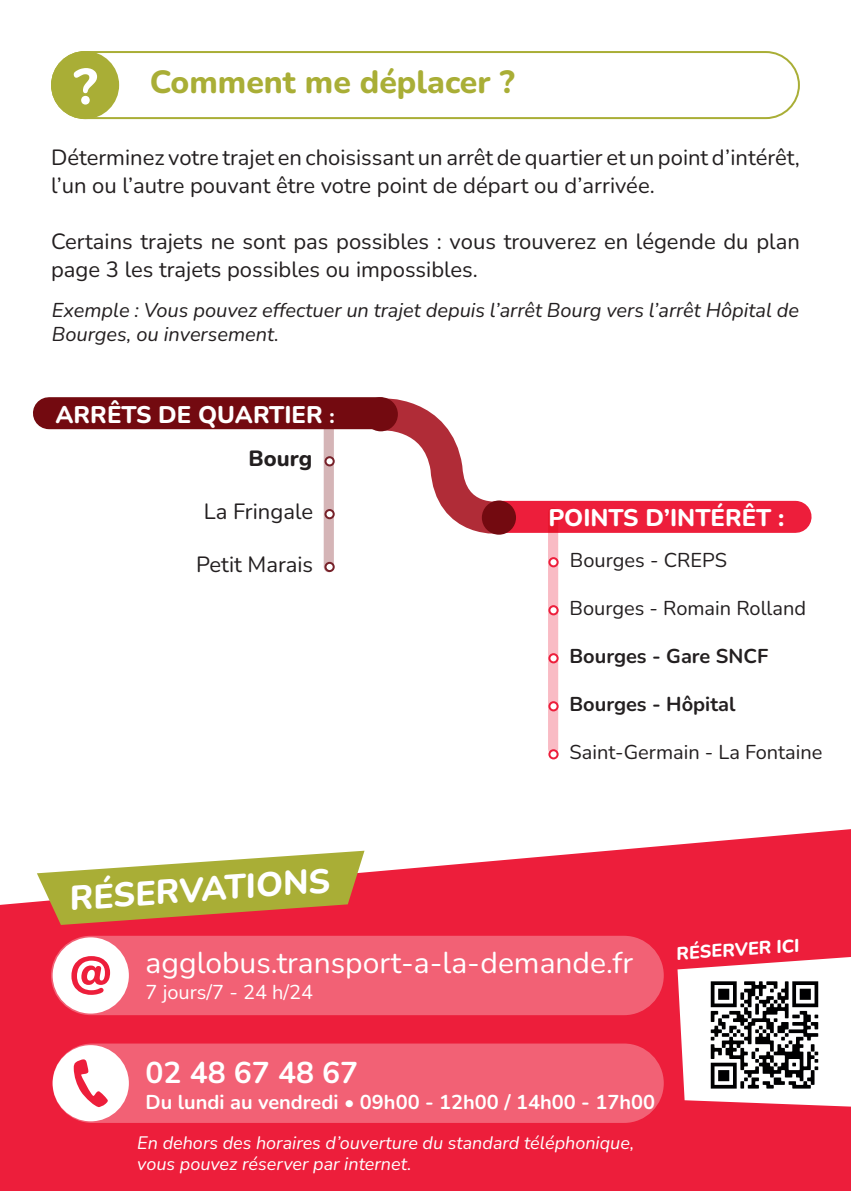
<style>
.page{position:relative;width:851px;height:1191px;background:#fff}
.page>*{position:absolute;margin:0;border:0;box-sizing:border-box;transform-origin:0 0}
.t1{font:800 34px "Nunito";color:#fff}
.Titre{font:800 32px "Nunito";color:#a9ae36}
.t2{font:30px "Nunito";color:#fff}
.t3{font:700 30px "Nunito";color:#fff}
.t4{font:800 24px "Nunito";color:#fff}
.Chapeau{font:22px/28px "Nunito";color:#231f20}
.t5{font:800 22px "Nunito";color:#231f20}
.t6{font:italic 20px/24px "Nunito";color:#231f20}
.t7{font:20px "Nunito";color:#231f20}
.t8{font:700 20px "Nunito";color:#fff}
.t9{font:700 20px "Nunito";color:#231f20}
.t10{font:20px "Nunito";color:#fff}
.t11{font:800 18.2px "Nunito";color:#fff}
.t12{font:italic 200 18px/21.6px "Nunito";color:#fff}
.s1{font-size:20px}
</style>
<div class="page">
<div style="left:323px;top:417px;width:11px;height:150px;background:#d5b5b7"></div>
<svg style="left:349px;top:397px;width:184px;height:138px"></svg>
<div style="left:499px;top:501px;width:296px;height:32px;background:#ed1e3b"></div>
<div style="left:49px;top:397px;width:330px;height:32px;background:#730a10"></div>
<div style="left:325px;top:457px;width:8px;height:8px;background:#fff;border-radius:50%"></div>
<div style="left:324px;top:456px;width:10px;height:10px;border:2px solid #762129;border-radius:50%"></div>
<div style="left:325px;top:510px;width:8px;height:8px;background:#fff;border-radius:50%"></div>
<div style="left:324px;top:509px;width:10px;height:10px;border:2px solid #762129;border-radius:50%"></div>
<div style="left:325px;top:563px;width:8px;height:8px;background:#fff;border-radius:50%"></div>
<div style="left:324px;top:562px;width:10px;height:10px;border:2px solid #762129;border-radius:50%"></div>
<svg style="left:548px;top:512px;width:10px;height:237px;fill:#f9bbc4"></svg>
<div style="left:482px;top:500px;width:34px;height:34px;background:#730a10;border-radius:50%"></div>
<div style="left:363px;top:397px;width:35px;height:34px;background:#730a10;border-radius:50%"></div>
<div style="left:549px;top:558px;width:8px;height:8px;background:#fff;border-radius:50%"></div>
<div style="left:548px;top:557px;width:10px;height:10px;border:2px solid #ed1e3b;border-radius:50%"></div>
<div style="left:549px;top:606px;width:8px;height:8px;background:#fff;border-radius:50%"></div>
<div style="left:548px;top:605px;width:10px;height:10px;border:2px solid #ed1e3b;border-radius:50%"></div>
<div style="left:549px;top:654px;width:8px;height:8px;background:#fff;border-radius:50%"></div>
<div style="left:548px;top:653px;width:10px;height:10px;border:2px solid #ed1e3b;border-radius:50%"></div>
<div style="left:549px;top:702px;width:8px;height:8px;background:#fff;border-radius:50%"></div>
<div style="left:548px;top:701px;width:10px;height:10px;border:2px solid #ed1e3b;border-radius:50%"></div>
<div style="left:548px;top:749px;width:10px;height:10px;border:2px solid #ed1e3b;border-radius:50%"></div>
<div style="left:51px;top:51px;width:748px;height:68px;border:2px solid #a9ae36;border-radius:33px"></div>
<div style="left:51px;top:51px;width:68px;height:68px;background:#a9ae36;border-radius:50%"></div>
<svg style="left:74px;top:68px;width:23px;height:37px"></svg>
<svg style="left:0;top:829px;width:850px;height:362px;fill:#ed1e3b"></svg>
<svg style="left:677px;top:957px;width:173px;height:149px"></svg>
<div style="left:52px;top:1043px;width:611px;height:80px;background:#f26175;border-radius:40px"></div>
<div style="left:51px;top:935px;width:612px;height:80px;background:#f26175;border-radius:40px"></div>
<div style="left:53px;top:937px;width:76px;height:76px;background:#fff;border-radius:50%"></div>
<div style="left:53px;top:1045px;width:76px;height:76px;background:#fff;border-radius:50%"></div>
<svg style="left:74px;top:1059px;width:34px;height:48px"></svg>
<img style="left:695px;top:975px;width:138px;height:118px">
<svg style="left:71px;top:956px;width:39px;height:38px"></svg>
<svg style="left:37px;top:850px;width:327px;height:75px"></svg>
<p class="Titre" style="left:150px;top:60px;width:366px">Comment me déplacer ?</p>
<p class="Chapeau" style="left:51px;top:143px;width:750px">Déterminez votre trajet en choisissant un arrêt de quartier et un point d’intérêt, l’un ou l’autre pouvant être votre point de départ ou d’arrivée.</p>
<p class="Chapeau" style="left:51px;top:227px;width:750px">Certains trajets ne sont pas possibles : vous trouverez en légende du plan page 3 les trajets possibles ou impossibles.</p>
<p class="t6" style="left:52px;top:297px;width:748px">Exemple : Vous pouvez effectuer un trajet depuis l’arrêt Bourg vers l’arrêt Hôpital de<br>Bourges, ou inversement.</p>
<p class="t4" style="left:55px;top:398px;width:281px">ARRÊTS DE QUARTIER <span class="s1">:</span></p>
<p class="t5" style="left:248px;top:443px;width:65px">Bourg</p>
<p class="Chapeau" style="left:204px;top:497px;width:111px">La Fringale</p>
<p class="Chapeau" style="left:196px;top:549px;width:119px">Petit Marais</p>
<p class="t1" style="left:67px;top:875px;width:262px;rotate:-4deg">RÉSERVATIONS</p>
<p class="t4" style="left:548px;top:501px;width:237px">POINTS D’INTÉRÊT :</p>
<p class="t7" style="left:570px;top:546px;width:159px">Bourges - CREPS</p>
<p class="t7" style="left:569px;top:594px;width:238px">Bourges - Romain Rolland</p>
<p class="t9" style="left:569px;top:642px;width:200px">Bourges - Gare SNCF</p>
<p class="t9" style="left:569px;top:690px;width:167px">Bourges - Hôpital</p>
<p class="t7" style="left:569px;top:738px;width:254px">Saint-Germain - La Fontaine</p>
<p class="t2" style="left:146px;top:942px;width:489px">agglobus.transport-a-la-demande.fr</p>
<p class="t10" style="left:146px;top:978px;width:169px">7 jours/7 - 24 h/24</p>
<p class="t3" style="left:146px;top:1051px;width:214px">02 48 67 48 67</p>
<p class="t8" style="left:146px;top:1087px;width:511px">Du lundi au vendredi • 09h00 - 12h00 / 14h00 - 17h00</p>
<p class="t12" style="left:137px;top:1130px;width:498px">En dehors des horaires d’ouverture du standard téléphonique, vous pouvez réserver par internet.</p>
<p class="t11" style="left:675px;top:941px;width:125px;rotate:-4deg">RÉSERVER ICI</p>
</div>
